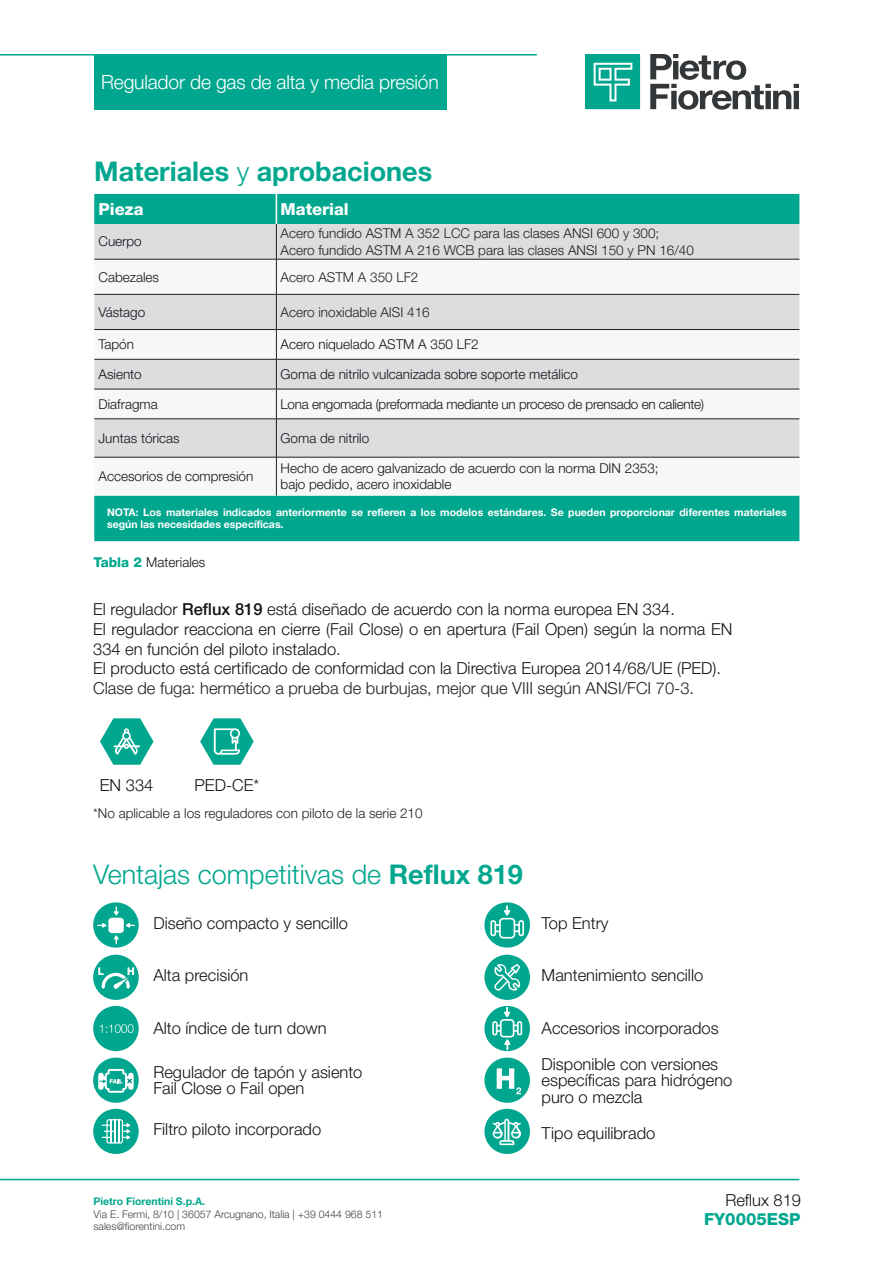
<style>
.page{position:relative;width:893px;height:1263px;background:#fff}
.page>*{position:absolute;margin:0;border:0;box-sizing:border-box;transform-origin:0 0}
.Titoletto{font:300 27px "Helvetica Neue LT Pro";color:#00a78e}
.Titoletto-2{font:700 27px "Helvetica Neue LT Pro";color:#00a78e}
.t1{font:300 19.5px "Helvetica Neue LT Pro";letter-spacing:-.01em;color:#fff}
.Testo{font:300 16.5px/16.5px "Helvetica Neue LT Pro";color:#121418}
.bullet_non_puntato{font:300 16.5px "Helvetica Neue LT Pro";color:#121418}
.Testo-2{font:300 16.5px "Helvetica Neue LT Pro";color:#231f20}
.titoli_tabella_bianco{font:800 16.5px "Helvetica Neue LT Pro";color:#fff}
.testo_sciolto{font:300 16.5px "Helvetica Neue LT Pro";color:#121418}
.titoletto_technische{font:800 16.5px "Helvetica Neue LT Pro";color:#00a78e}
.testo_tabella{font:300 13.5px "Helvetica Neue LT Pro";color:#121418}
.testo_tabella-2{font:300 13.5px "Helvetica Neue LT Pro";color:#231f20}
.testo_tabella-3{font:300 13.5px "Helvetica Neue LT Pro";letter-spacing:-.02em;color:#121418}
.testo_tabella-4{font:700 10.5px/12.6px "Helvetica Neue LT Pro";color:#fff}
.t2{font:300 10.5px/12.6px "Helvetica Neue LT Pro";color:#414243}
.t3{font:700 10.5px "Helvetica Neue LT Pro";color:#00a78e}
.s1{font-weight:300}
.s2{font-weight:800;color:#00a78e}
.s3{font-weight:500}
.s4{font-weight:700}
</style>
<div class="page">
<hr style="left:0;top:54px;width:537px;height:2px;background:#00a78e">
<hr style="left:0;top:1179px;width:799px;height:1px;background:#00a78e">
<div style="left:94px;top:55px;width:352px;height:55px;background:#00a78e"></div>
<svg style="left:650px;top:54px;width:149px;height:56px"></svg>
<svg style="left:585px;top:54px;width:55px;height:55px;background:#25b39e"></svg>
<div style="left:94px;top:194px;width:705px;height:347px;background:#00a78e"></div>
<div style="left:94px;top:224px;width:705px;height:35px;background:#dcdddf"></div>
<svg style="left:94px;top:260px;width:705px;height:236px"></svg>
<hr style="left:276px;top:194px;width:1px;height:30px;background:#fff">
<hr style="left:276px;top:224px;width:1px;height:35px;background:#231f20">
<hr style="left:94px;top:259px;width:182px;height:1px;background:#231f20">
<hr style="left:276px;top:259px;width:523px;height:1px;background:#231f20">
<hr style="left:276px;top:259px;width:1px;height:35px;background:#231f20">
<hr style="left:94px;top:294px;width:182px;height:1px;background:#231f20">
<hr style="left:276px;top:294px;width:523px;height:1px;background:#231f20">
<hr style="left:276px;top:295px;width:1px;height:34px;background:#231f20">
<hr style="left:94px;top:329px;width:182px;height:1px;background:#231f20">
<hr style="left:276px;top:329px;width:523px;height:1px;background:#231f20">
<svg style="left:276px;top:330px;width:1px;height:29px"></svg>
<hr style="left:94px;top:359px;width:182px;height:1px;background:#231f20">
<hr style="left:276px;top:359px;width:523px;height:1px;background:#231f20">
<hr style="left:276px;top:359px;width:1px;height:30px;background:#231f20">
<hr style="left:94px;top:389px;width:182px;height:1px;background:#231f20">
<hr style="left:276px;top:389px;width:523px;height:1px;background:#231f20">
<hr style="left:276px;top:389px;width:1px;height:30px;background:#231f20">
<hr style="left:94px;top:419px;width:182px;height:1px;background:#231f20">
<hr style="left:276px;top:419px;width:523px;height:1px;background:#231f20">
<hr style="left:276px;top:419px;width:1px;height:38px;background:#231f20">
<hr style="left:94px;top:457px;width:182px;height:1px;background:#231f20">
<hr style="left:276px;top:457px;width:523px;height:1px;background:#231f20">
<hr style="left:276px;top:457px;width:1px;height:39px;background:#231f20">
<svg style="left:100px;top:718px;width:54px;height:47px"></svg>
<svg style="left:200px;top:718px;width:54px;height:47px"></svg>
<div style="left:93px;top:902px;width:46px;height:45px;background:#00a78e;border-radius:50%"></div>
<svg style="left:97px;top:906px;width:38px;height:38px"></svg>
<div style="left:484px;top:902px;width:46px;height:45px;background:#00a78e;border-radius:50%"></div>
<svg style="left:490px;top:905px;width:34px;height:33px"></svg>
<div style="left:93px;top:955px;width:46px;height:45px;background:#00a78e;border-radius:50%"></div>
<svg style="left:98px;top:967px;width:37px;height:23px"></svg>
<div style="left:484px;top:955px;width:46px;height:45px;background:#00a78e;border-radius:50%"></div>
<svg style="left:494px;top:964px;width:27px;height:26px"></svg>
<div style="left:93px;top:1006px;width:46px;height:45px;background:#00a78e;border-radius:50%"></div>
<svg style="left:100px;top:1024px;width:34px;height:9px"></svg>
<div style="left:484px;top:1006px;width:46px;height:45px;background:#00a78e;border-radius:50%"></div>
<svg style="left:492px;top:1007px;width:30px;height:42px"></svg>
<div style="left:93px;top:1057px;width:46px;height:46px;background:#00a78e;border-radius:50%"></div>
<svg style="left:98px;top:1069px;width:36px;height:24px"></svg>
<div style="left:484px;top:1057px;width:46px;height:46px;background:#00a78e;border-radius:50%"></div>
<svg style="left:497px;top:1068px;width:24px;height:26px"></svg>
<div style="left:93px;top:1109px;width:46px;height:45px;background:#00a78e;border-radius:50%"></div>
<svg style="left:102px;top:1119px;width:28px;height:24px"></svg>
<div style="left:484px;top:1109px;width:46px;height:45px;background:#00a78e;border-radius:50%"></div>
<svg style="left:493px;top:1119px;width:28px;height:26px"></svg>
<p class="t1" style="left:101px;top:70px;width:339px">Regulador de gas de alta y media presión</p>
<p class="Titoletto-2" style="left:94px;top:155px;width:339px">Materiales <span class="s1">y</span> aprobaciones</p>
<p class="titoli_tabella_bianco" style="left:99px;top:199px;width:46px">Pieza</p>
<p class="titoli_tabella_bianco" style="left:281px;top:199px;width:70px">Material</p>
<p class="testo_tabella" style="left:99px;top:233px;width:45px">Cuerpo</p>
<p class="testo_tabella-2" style="left:281px;top:225px;width:380px">Acero fundido ASTM A 352 LCC para las clases ANSI 600 y 300;</p>
<p class="testo_tabella-2" style="left:281px;top:241px;width:415px">Acero fundido ASTM A 216 WCB para las clases ANSI 150 y PN 16/40</p>
<p class="testo_tabella" style="left:99px;top:269px;width:62px">Cabezales</p>
<p class="testo_tabella-2" style="left:281px;top:269px;width:139px">Acero ASTM A 350 LF2</p>
<p class="testo_tabella" style="left:99px;top:304px;width:48px">Vástago</p>
<p class="testo_tabella-2" style="left:281px;top:304px;width:151px">Acero inoxidable AISI 416</p>
<p class="testo_tabella" style="left:99px;top:336px;width:37px">Tapón</p>
<p class="testo_tabella" style="left:281px;top:336px;width:200px">Acero niquelado ASTM A 350 LF2</p>
<p class="testo_tabella" style="left:99px;top:366px;width:45px">Asiento</p>
<p class="testo_tabella" style="left:281px;top:366px;width:299px">Goma de nitrilo vulcanizada sobre soporte metálico</p>
<p class="testo_tabella" style="left:99px;top:396px;width:61px">Diafragma</p>
<p class="testo_tabella-3" style="left:281px;top:396px;width:425px">Lona engomada (preformada mediante un proceso de prensado en caliente)</p>
<p class="testo_tabella" style="left:99px;top:430px;width:83px">Juntas tóricas</p>
<p class="testo_tabella" style="left:281px;top:430px;width:90px">Goma de nitrilo</p>
<p class="testo_tabella" style="left:99px;top:468px;width:156px">Accesorios de compresión</p>
<p class="testo_tabella" style="left:281px;top:460px;width:379px">Hecho de acero galvanizado de acuerdo con la norma DIN 2353;</p>
<p class="testo_tabella" style="left:281px;top:476px;width:172px">bajo pedido, acero inoxidable</p>
<p class="testo_tabella-4" style="left:107px;top:505px;width:681px">NOTA: Los materiales indicados anteriormente se refieren a los modelos estándares. Se pueden proporcionar diferentes materiales según las necesidades específicas.</p>
<p class="testo_tabella" style="left:94px;top:554px;width:113px"><span class="s2">Tabla 2</span> Materiales</p>
<p class="Testo" style="left:93px;top:600px;width:583px">El regulador <span class="s3">Reflux 819</span> está diseñado de acuerdo con la norma europea EN 334.</p>
<p class="Testo" style="left:93px;top:619px;width:641px;line-height:19.8px">El regulador reacciona en cierre (Fail Close) o en apertura (Fail Open) según la norma EN<br>334 en función del piloto instalado.</p>
<p class="Testo" style="left:93px;top:660px;width:629px">El producto está certificado de conformidad con la Directiva Europea 2014/68/UE (PED).</p>
<p class="Testo-2" style="left:93px;top:678px;width:602px">Clase de fuga: hermético a prueba de burbujas, mejor que VIII según ANSI/FCI 70-3.</p>
<p class="bullet_non_puntato" style="left:100px;top:775px;width:55px">EN 334</p>
<p class="bullet_non_puntato" style="left:195px;top:775px;width:66px">PED-CE*</p>
<p class="testo_tabella-2" style="left:93px;top:805px;width:331px">*No aplicable a los reguladores con piloto de la serie 210</p>
<p class="Titoletto" style="left:93px;top:858px;width:431px">Ventajas competitivas de <span class="s4">Reflux 819</span></p>
<p class="bullet_non_puntato" style="left:153px;top:913px;width:196px">Diseño compacto y sencillo</p>
<p class="bullet_non_puntato" style="left:153px;top:965px;width:97px">Alta precisión</p>
<p class="bullet_non_puntato" style="left:153px;top:1018px;width:175px">Alto índice de turn down</p>
<p class="Testo" style="left:153px;top:1063px;width:211px">Regulador de tapón y asiento<br>Fail Close o Fail open</p>
<p class="bullet_non_puntato" style="left:153px;top:1119px;width:169px">Filtro piloto incorporado</p>
<p class="bullet_non_puntato" style="left:542px;top:913px;width:68px">Top Entry</p>
<p class="bullet_non_puntato" style="left:542px;top:965px;width:163px">Mantenimiento sencillo</p>
<p class="bullet_non_puntato" style="left:542px;top:1018px;width:178px">Accesorios incorporados</p>
<p class="Testo" style="left:542px;top:1055px;width:192px">Disponible con versiones específicas para hidrógeno puro o mezcla</p>
<p class="bullet_non_puntato" style="left:542px;top:1123px;width:115px">Tipo equilibrado</p>
<p class="t3" style="left:94px;top:1195px;width:113px">Pietro Fiorentini S.p.A.</p>
<p class="t2" style="left:94px;top:1207px;width:291px">Via E. Fermi, 8/10 | 36057 Arcugnano, Italia | +39 0444 968 511 sales@fiorentini.com</p>
<p class="testo_sciolto" style="left:725px;top:1190px;width:77px">Reflux 819</p>
<p class="titoletto_technische" style="left:704px;top:1209px;width:98px">FY0005ESP</p>
</div>
